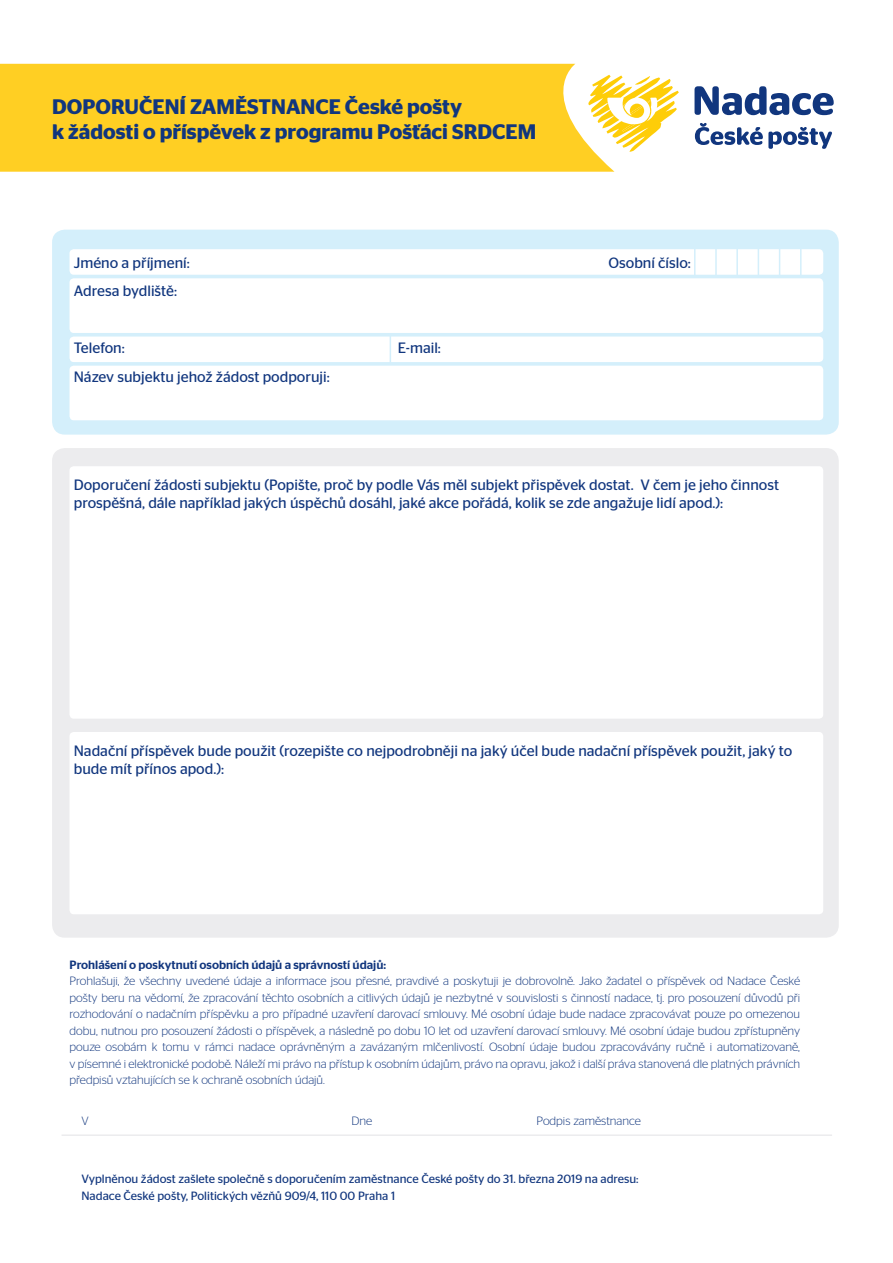
<style>
.page{position:relative;width:893px;height:1263px;background:#fff}
.page>*{position:absolute;margin:0;border:0;box-sizing:border-box;transform-origin:0 0}
.t1{font:600 21px/25.2px "Stag Sans";color:#11367e}
.t2{font:15px/18px "Stag Sans";color:#11367e}
.t3{font:300 12px/16.5px "Stag Sans";color:#11367e;text-align:justify}
.t4{font:12px/16.5px "Stag Sans";color:#11367e}
.t5{font:500 12px "Stag Sans";color:#11367e}
</style>
<div class="page">
<div style="left:0;top:64px;width:614px;height:108px;background:#ffcf23"></div>
<svg style="left:694px;top:86px;width:140px;height:29px"></svg>
<svg style="left:695px;top:123px;width:137px;height:26px"></svg>
<svg style="left:588px;top:75px;width:91px;height:77px"></svg>
<div style="left:52px;top:448px;width:787px;height:490px;background:#ececee;border-radius:13px"></div>
<div style="left:70px;top:466px;width:753px;height:253px;background:#fff;border-radius:4px"></div>
<div style="left:70px;top:732px;width:753px;height:182px;background:#fff;border-radius:4px"></div>
<hr style="left:62px;top:1134px;width:770px;height:2px;background:#ececee">
<div style="left:52px;top:230px;width:787px;height:205px;background:#d4effb;border-radius:13px"></div>
<div style="left:70px;top:249px;width:753px;height:26px;background:#fff;border-radius:4px"></div>
<div style="left:70px;top:278px;width:753px;height:55px;background:#fff;border-radius:4px"></div>
<div style="left:70px;top:366px;width:753px;height:54px;background:#fff;border-radius:4px"></div>
<div style="left:70px;top:337px;width:753px;height:25px;background:#fff;border-radius:4px"></div>
<svg style="left:390px;top:337px;width:1px;height:25px"></svg>
<hr style="left:758px;top:247px;width:1px;height:30px;background:#d4effb">
<hr style="left:736px;top:248px;width:2px;height:29px;background:#d4effb">
<hr style="left:715px;top:247px;width:2px;height:30px;background:#d4effb">
<hr style="left:694px;top:247px;width:1px;height:30px;background:#d4effb">
<svg style="left:779px;top:249px;width:1px;height:26px"></svg>
<svg style="left:800px;top:249px;width:1px;height:26px"></svg>
<h1 class="t1" style="left:52px;top:95px;width:486px">DOPORUČENÍ ZAMĚSTNANCE České pošty<br>k žádosti o příspěvek z programu Pošťáci SRDCEM</h1>
<p class="t2" style="left:74px;top:255px;width:118px">Jméno a příjmení:</p>
<p class="t2" style="left:608px;top:255px;width:84px">Osobní číslo:</p>
<p class="t2" style="left:74px;top:283px;width:105px">Adresa bydliště:</p>
<p class="t2" style="left:74px;top:340px;width:53px">Telefon:</p>
<p class="t2" style="left:398px;top:340px;width:45px">E-mail:</p>
<p class="t2" style="left:74px;top:369px;width:258px">Název subjektu jehož žádost podporuji:</p>
<p class="t2" style="left:74px;top:477px;width:707px">Doporučení žádosti subjektu (Popište, proč by podle Vás měl subjekt přispěvek dostat. V čem je jeho činnost prospěšná, dále například jakých úspěchů dosáhl, jaké akce pořádá, kolik se zde angažuje lidí apod.):</p>
<p class="t2" style="left:74px;top:743px;width:720px">Nadační příspěvek bude použit (rozepište co nejpodrobněji na jaký účel bude nadační příspěvek použit, jaký to bude mít přínos apod.):</p>
<p class="t5" style="left:70px;top:960px;width:318px">Prohlášení o poskytnutí osobních údajů a správností údajů:</p>
<p class="t3" style="left:70px;top:974px;width:732px">Prohlašuji, že všechny uvedené údaje a informace jsou přesné, pravdivé a poskytuji je dobrovolně. Jako žadatel o příspěvek od Nadace České pošty beru na vědomí, že zpracování těchto osobních a citlivých údajů je nezbytné v souvislosti s činností nadace, tj. pro posouzení důvodů při rozhodování o nadačním příspěvku a pro případné uzavření darovací smlouvy. Mé osobní údaje bude nadace zpracovávat pouze po omezenou dobu, nutnou pro posouzení žádosti o příspěvek, a následně po dobu 10 let od uzavření darovací smlouvy. Mé osobní údaje budou zpřístupněny pouze osobám k tomu v rámci nadace oprávněným a zavázaným mlčenlivostí. Osobní údaje budou zpracovávány ručně i automatizovaně, v písemné i elektronické podobě. Náleží mi právo na přístup k osobním údajům, právo na opravu, jakož i další práva stanovená dle platných právních předpisů vztahujících se k ochraně osobních údajů.</p>
<p class="t3" style="left:81px;top:1114px;width:9px">V</p>
<p class="t3" style="left:351px;top:1114px;width:22px">Dne</p>
<p class="t3" style="left:537px;top:1114px;width:106px">Podpis zaměstnance</p>
<p class="t4" style="left:81px;top:1172px;width:559px">Vyplněnou žádost zašlete společně s doporučením zaměstnance České pošty do 31. března 2019 na adresu:<br>Nadace České pošty, Politických vězňů 909/4, 110 00 Praha 1</p>
</div>
